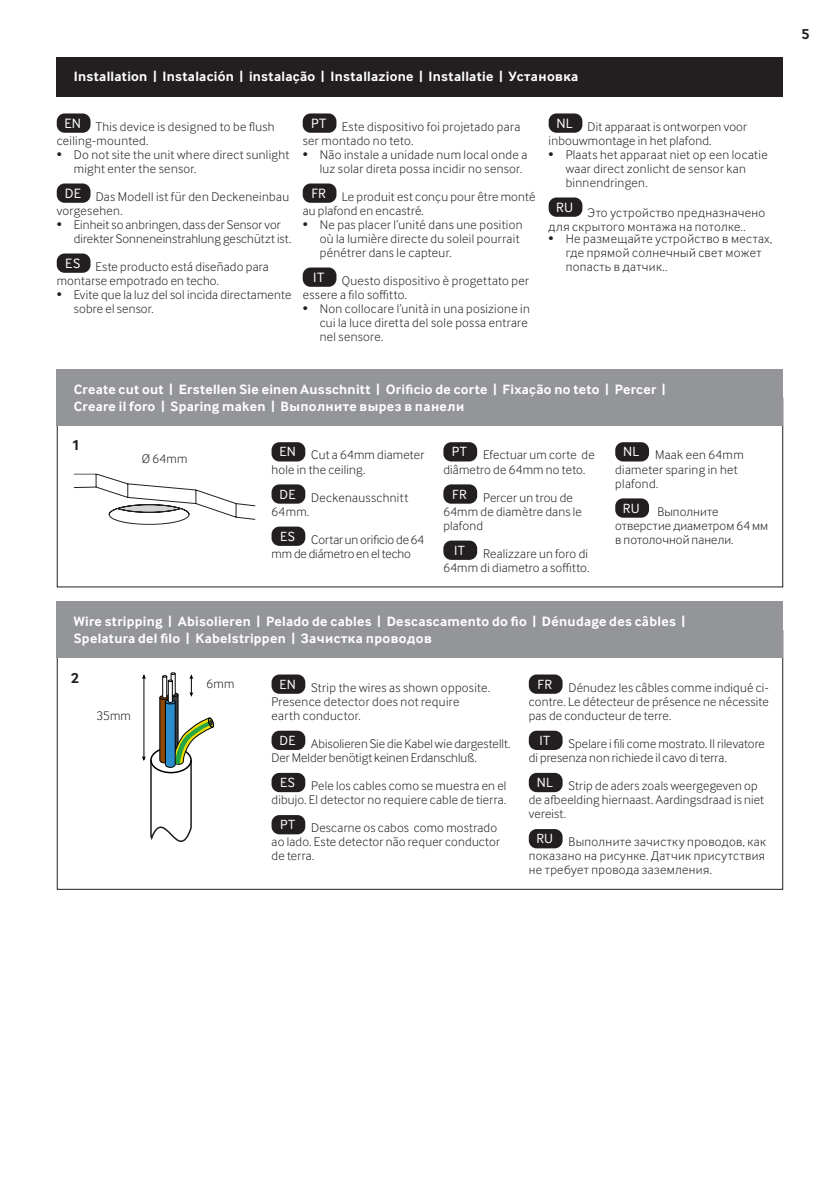
<style>
.page{position:relative;width:840px;height:1191px;background:#fff}
.page>*{position:absolute;margin:0;border:0;box-sizing:border-box;transform-origin:0 0}
.Body_Indent{font:700 15px "Inter Face";color:#231f20}
.Sub_Heading{font:700 14px/16.8px "Inter Face";letter-spacing:.02em;color:#fff}
.Sub_Heading-2{font:14px "Inter Face";letter-spacing:.025em;color:#fff}
.Sub_Heading-3{font:13.8px "Inter Face";letter-spacing:.025em;color:#fff}
.Caption_Copy_N{font:300 13px/14px "Inter Face";letter-spacing:.015em;color:#231f20}
.Caption_Bullet{font:300 13px/14px "Inter Face";letter-spacing:.025em;color:#231f20}
.Caption_Bullet-2{font:300 13px/14px "Inter Face";letter-spacing:.005em;color:#231f20}
.Caption_Copy_N-2{font:300 13px/14px "Inter Face";letter-spacing:-.005em;color:#231f20}
</style>
<div class="page">
<svg style="left:74px;top:473px;width:181px;height:52px"></svg>
<svg style="left:142px;top:672px;width:72px;height:170px"></svg>
<div style="left:57px;top:369px;width:725px;height:57px;background:#939598"></div>
<div style="left:271px;top:442px;width:34px;height:19px;background:#231f20;border-radius:8px"></div>
<div style="left:271px;top:484px;width:34px;height:19px;background:#231f20;border-radius:8px"></div>
<div style="left:271px;top:526px;width:34px;height:20px;background:#231f20;border-radius:8px"></div>
<div style="left:443px;top:442px;width:34px;height:19px;background:#231f20;border-radius:8px"></div>
<div style="left:443px;top:484px;width:34px;height:19px;background:#231f20;border-radius:8px"></div>
<div style="left:443px;top:540px;width:34px;height:20px;background:#231f20;border-radius:8px"></div>
<div style="left:615px;top:442px;width:33px;height:19px;background:#231f20;border-radius:8px"></div>
<div style="left:615px;top:498px;width:33px;height:19px;background:#231f20;border-radius:8px"></div>
<div style="left:57px;top:113px;width:33px;height:20px;background:#231f20;border-radius:8px"></div>
<div style="left:57px;top:183px;width:33px;height:20px;background:#231f20;border-radius:8px"></div>
<div style="left:57px;top:253px;width:33px;height:20px;background:#231f20;border-radius:8px"></div>
<div style="left:302px;top:113px;width:34px;height:20px;background:#231f20;border-radius:8px"></div>
<div style="left:302px;top:183px;width:34px;height:20px;background:#231f20;border-radius:8px"></div>
<div style="left:302px;top:267px;width:34px;height:20px;background:#231f20;border-radius:8px"></div>
<div style="left:548px;top:113px;width:34px;height:20px;background:#231f20;border-radius:8px"></div>
<div style="left:548px;top:197px;width:34px;height:20px;background:#231f20;border-radius:8px"></div>
<div style="left:57px;top:57px;width:725px;height:39px;background:#231f20"></div>
<div style="left:57px;top:601px;width:725px;height:57px;background:#939598"></div>
<div style="left:271px;top:674px;width:34px;height:20px;background:#231f20;border-radius:8px"></div>
<div style="left:271px;top:730px;width:34px;height:20px;background:#231f20;border-radius:8px"></div>
<div style="left:271px;top:773px;width:34px;height:19px;background:#231f20;border-radius:8px"></div>
<div style="left:271px;top:815px;width:34px;height:19px;background:#231f20;border-radius:8px"></div>
<div style="left:528px;top:674px;width:34px;height:20px;background:#231f20;border-radius:8px"></div>
<div style="left:528px;top:730px;width:34px;height:20px;background:#231f20;border-radius:8px"></div>
<div style="left:528px;top:773px;width:34px;height:19px;background:#231f20;border-radius:8px"></div>
<div style="left:528px;top:829px;width:34px;height:19px;background:#231f20;border-radius:8px"></div>
<p class="Sub_Heading" style="left:74px;top:68px;width:506px">Installation | Instalación | instalação | Installazione | Installatie | Установка</p>
<p class="Sub_Heading-2" style="left:64px;top:115px;width:18px">EN</p>
<p class="Caption_Bullet" style="left:57px;top:119px;width:219px;text-indent:39px">This device is designed to be flush ceiling-mounted.</p>
<p class="Caption_Bullet" style="left:74px;top:147px;width:217px;text-indent:-17px">• Do not site the unit where direct sunlight might enter the sensor.</p>
<p class="Sub_Heading-2" style="left:65px;top:185px;width:18px">DE</p>
<p class="Caption_Bullet" style="left:57px;top:189px;width:234px;text-indent:39px">Das Modell ist für den Deckeneinbau vorgesehen.</p>
<p class="Caption_Bullet-2" style="left:74px;top:217px;width:219px;text-indent:-17px">• Einheit so anbringen, dass der Sensor vor direkter Sonneneinstrahlung geschützt ist.</p>
<p class="Sub_Heading-2" style="left:65px;top:255px;width:16px">ES</p>
<p class="Caption_Bullet" style="left:57px;top:259px;width:213px;text-indent:39px">Este producto está diseñado para montarse empotrado en techo.</p>
<p class="Caption_Bullet" style="left:74px;top:287px;width:219px;text-indent:-17px">• Evite que la luz del sol incida directamente sobre el sensor.</p>
<p class="Sub_Heading-2" style="left:311px;top:115px;width:17px">PT</p>
<p class="Caption_Bullet" style="left:302px;top:119px;width:219px;text-indent:39px">Este dispositivo foi projetado para ser montado no teto.</p>
<p class="Caption_Bullet" style="left:319px;top:147px;width:209px;text-indent:-17px">• Não instale a unidade num local onde a luz solar direta possa incidir no sensor.</p>
<p class="Sub_Heading-2" style="left:311px;top:185px;width:16px">FR</p>
<p class="Caption_Bullet" style="left:302px;top:189px;width:234px;text-indent:39px">Le produit est conçu pour être monté au plafond en encastré.</p>
<p class="Caption_Bullet" style="left:319px;top:217px;width:204px;text-indent:-17px">• Ne pas placer l’unité dans une position où la lumière directe du soleil pourrait pénétrer dans le capteur.</p>
<p class="Sub_Heading-2" style="left:313px;top:269px;width:12px">IT</p>
<p class="Caption_Bullet" style="left:302px;top:273px;width:228px;text-indent:39px">Questo dispositivo è progettato per essere a filo soffitto.</p>
<p class="Caption_Bullet" style="left:319px;top:301px;width:211px;text-indent:-17px">• Non collocare l’unità in una posizione in cui la luce diretta del sole possa entrare nel sensore.</p>
<p class="Sub_Heading-2" style="left:556px;top:115px;width:18px">NL</p>
<p class="Caption_Bullet" style="left:548px;top:119px;width:200px;text-indent:39px">Dit apparaat is ontworpen voor inbouwmontage in het plafond.</p>
<p class="Caption_Bullet" style="left:565px;top:147px;width:203px;text-indent:-17px">• Plaats het apparaat niet op een locatie waar direct zonlicht de sensor kan binnendringen.</p>
<p class="Sub_Heading-2" style="left:555px;top:199px;width:19px">RU</p>
<p class="Caption_Bullet" style="left:548px;top:205px;width:218px;text-indent:39px">Это устройство предназначено для скрытого монтажа на потолке..</p>
<p class="Caption_Bullet" style="left:565px;top:231px;width:208px;text-indent:-17px">• Не размещайте устройство в местах, где прямой солнечный свет может попасть в датчик..</p>
<p class="Sub_Heading" style="left:74px;top:381px;width:593px">Create cut out | Erstellen Sie einen Ausschnitt | Orificio de corte | Fixação no teto | Percer |<br>Creare il foro | Sparing maken | Выполните вырез в панели</p>
<p class="Sub_Heading-3" style="left:279px;top:444px;width:18px">EN</p>
<p class="Body_Indent" style="left:72px;top:436px;width:10px">1</p>
<p class="Sub_Heading-3" style="left:451px;top:444px;width:17px">PT</p>
<p class="Sub_Heading-3" style="left:623px;top:444px;width:18px">NL</p>
<p class="Caption_Copy_N" style="left:271px;top:448px;width:154px;text-indent:40px">Cut a 64mm diameter hole in the ceiling.</p>
<p class="Sub_Heading-3" style="left:279px;top:486px;width:17px">DE</p>
<p class="Caption_Copy_N" style="left:311px;top:490px;width:98px">Deckenausschnitt</p>
<p class="Caption_Copy_N" style="left:271px;top:504px;width:39px">64mm.</p>
<p class="Sub_Heading-3" style="left:280px;top:528px;width:16px">ES</p>
<p class="Caption_Copy_N" style="left:443px;top:448px;width:153px;text-indent:40px">Efectuar um corte de diâmetro de 64mm no teto.</p>
<p class="Sub_Heading-3" style="left:452px;top:486px;width:16px">FR</p>
<p class="Caption_Copy_N" style="left:615px;top:448px;width:130px;text-indent:40px">Maak een 64mm diameter sparing in het plafond.</p>
<p class="Sub_Heading-3" style="left:622px;top:500px;width:18px">RU</p>
<p class="Caption_Copy_N" style="left:142px;top:451px;width:47px">Ø 64mm</p>
<p class="Caption_Copy_N" style="left:443px;top:490px;width:140px;text-indent:40px">Percer un trou de<br>64mm de diamètre dans le plafond</p>
<p class="Sub_Heading-3" style="left:454px;top:542px;width:12px">IT</p>
<p class="Caption_Copy_N" style="left:615px;top:504px;width:154px;text-indent:42px">Выполните отверстие диаметром 64 мм в потолочной панели.</p>
<p class="Caption_Copy_N-2" style="left:271px;top:532px;width:154px;text-indent:40px">Cortar un orificio de 64 mm de diámetro en el techo</p>
<p class="Caption_Copy_N" style="left:443px;top:546px;width:147px;text-align:right">Realizzare un foro di<br>64mm di diametro a soffitto.</p>
<p class="Sub_Heading" style="left:74px;top:613px;width:612px">Wire stripping | Abisolieren | Pelado de cables | Descascamento do fio | Dénudage des câbles |<br>Spelatura del filo | Kabelstrippen | Зачистка проводов</p>
<p class="Sub_Heading-3" style="left:279px;top:676px;width:18px">EN</p>
<p class="Body_Indent" style="left:71px;top:669px;width:10px">2</p>
<p class="Sub_Heading-3" style="left:537px;top:676px;width:16px">FR</p>
<p class="Caption_Copy_N" style="left:206px;top:677px;width:29px">6mm</p>
<p class="Caption_Copy_N" style="left:528px;top:680px;width:241px;text-align:justify;text-indent:40px">Dénudez les câbles comme indiqué ci&shy;contre. Le détecteur de présence ne nécessite pas de conducteur de terre.</p>
<p class="Sub_Heading-3" style="left:539px;top:732px;width:12px">IT</p>
<p class="Caption_Copy_N" style="left:271px;top:680px;width:220px;text-indent:40px">Strip the wires as shown opposite.<br>Presence detector does not require earth conductor.</p>
<p class="Sub_Heading-3" style="left:279px;top:732px;width:17px">DE</p>
<p class="Caption_Copy_N" style="left:96px;top:708px;width:36px">35mm</p>
<p class="Caption_Copy_N" style="left:528px;top:736px;width:237px;text-indent:40px">Spelare i fili come mostrato. Il rilevatore di presenza non richiede il cavo di terra.</p>
<p class="Sub_Heading-3" style="left:536px;top:774px;width:18px">NL</p>
<p class="Caption_Copy_N" style="left:271px;top:736px;width:240px;text-indent:40px">Abisolieren Sie die Kabel wie dargestellt.<br>Der Melder benötigt keinen Erdanschluß.</p>
<p class="Sub_Heading-3" style="left:280px;top:774px;width:16px">ES</p>
<p class="Caption_Copy_N" style="left:528px;top:778px;width:237px;text-indent:40px">Strip de aders zoals weergegeven op de afbeelding hiernaast. Aardingsdraad is niet vereist.</p>
<p class="Sub_Heading-3" style="left:536px;top:831px;width:18px">RU</p>
<p class="Caption_Copy_N" style="left:271px;top:778px;width:236px;text-align:right">Pele los cables como se muestra en el<br>dibujo. El detector no requiere cable de tierra.</p>
<p class="Sub_Heading-3" style="left:280px;top:817px;width:17px">PT</p>
<p class="Caption_Copy_N" style="left:271px;top:821px;width:230px;text-indent:40px">Descarne os cabos como mostrado ao lado. Este detector não requer conductor de terra.</p>
<p class="Caption_Copy_N" style="left:528px;top:835px;width:238px;text-align:justify;text-indent:40px">Выполните зачистку проводов, как показано на рисунке. Датчик присутствия не требует провода заземления.</p>
<p class="Body_Indent" style="left:801px;top:25px;width:10px">5</p>
</div>
